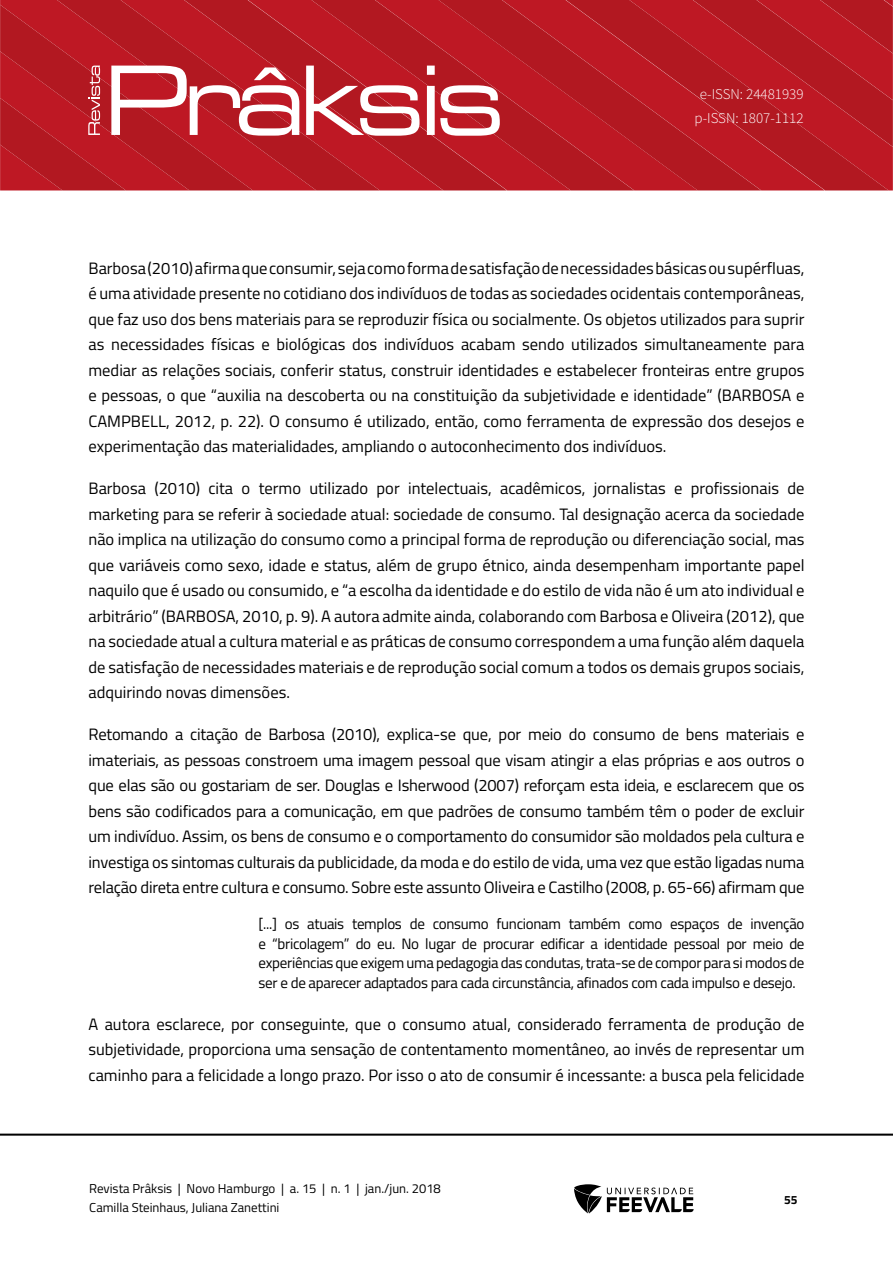
<style>
.page{position:relative;width:893px;height:1263px;background:#fff}
.page>*{position:absolute;margin:0;border:0;box-sizing:border-box;transform-origin:0 0}
.t1{font:16.5px/25.5px "Titillium Web";color:#000;text-align:justify}
.t2{font:15px/19.5px "Titillium Web";letter-spacing:-.02em;color:#000;text-align:justify}
.t3{font:300 15px/24px "Source Sans Pro";color:#fff;text-align:center}
.t4{font:12.9px/19.4px "Titillium Web";color:#000}
.t5{font:700 12px "Titillium Web";color:#000}
</style>
<div class="page">
<svg style="left:0;top:5px;width:56px;height:46px;background:#b71923"></svg>
<svg style="left:56px;top:0;width:128px;height:51px;background:#b81823"></svg>
<svg style="left:184px;top:0;width:127px;height:51px;background:#b81923"></svg>
<svg style="left:311px;top:0;width:127px;height:51px;background:#b81923"></svg>
<svg style="left:438px;top:0;width:127px;height:190px;background:#b81923"></svg>
<svg style="left:565px;top:0;width:324px;height:190px;background:#b81923"></svg>
<svg style="left:692px;top:0;width:201px;height:147px;background:#b81923"></svg>
<hr style="left:0;top:1133px;width:893px;height:3px;background:#000">
<svg style="left:574px;top:1184px;width:120px;height:29px"></svg>
<svg style="left:0;top:51px;width:500px;height:139px;background:#c13740"></svg>
<p class="t3" style="left:694px;top:82px;width:111px">e-ISSN: 24481939 p-ISSN: 1807-1112</p>
<p class="t1" style="left:88px;top:254px;width:717px">Barbosa (2010) afirma que consumir, seja como forma de satisfação de necessidades básicas ou supérfluas, é uma atividade presente no cotidiano dos indivíduos de todas as sociedades ocidentais contemporâneas, que faz uso dos bens materiais para se reproduzir física ou socialmente. Os objetos utilizados para suprir as necessidades físicas e biológicas dos indivíduos acabam sendo utilizados simultaneamente para mediar as relações sociais, conferir status, construir identidades e estabelecer fronteiras entre grupos e pessoas, o que “auxilia na descoberta ou na constituição da subjetividade e identidade” (BARBOSA e CAMPBELL, 2012, p. 22). O consumo é utilizado, então, como ferramenta de expressão dos desejos e experimentação das materialidades, ampliando o autoconhecimento dos indivíduos.</p>
<p class="t1" style="left:88px;top:475px;width:718px">Barbosa (2010) cita o termo utilizado por intelectuais, acadêmicos, jornalistas e profissionais de marketing para se referir à sociedade atual: sociedade de consumo. Tal designação acerca da sociedade não implica na utilização do consumo como a principal forma de reprodução ou diferenciação social, mas que variáveis como sexo, idade e status, além de grupo étnico, ainda desempenham importante papel naquilo que é usado ou consumido, e “a escolha da identidade e do estilo de vida não é um ato individual e arbitrário” (BARBOSA, 2010, p. 9). A autora admite ainda, colaborando com Barbosa e Oliveira (2012), que na sociedade atual a cultura material e as práticas de consumo correspondem a uma função além daquela de satisfação de necessidades materiais e de reprodução social comum a todos os demais grupos sociais, adquirindo novas dimensões.</p>
<p class="t1" style="left:88px;top:721px;width:718px">Retomando a citação de Barbosa (2010), explica-se que, por meio do consumo de bens materiais e imateriais, as pessoas constroem uma imagem pessoal que visam atingir a elas próprias e aos outros o que elas são ou gostariam de ser. Douglas e Isherwood (2007) reforçam esta ideia, e esclarecem que os bens são codificados para a comunicação, em que padrões de consumo também têm o poder de excluir um indivíduo. Assim, os bens de consumo e o comportamento do consumidor são moldados pela cultura e investiga os sintomas culturais da publicidade, da moda e do estilo de vida, uma vez que estão ligadas numa relação direta entre cultura e consumo. Sobre este assunto Oliveira e Castilho (2008, p. 65-66) afirmam que</p>
<p class="t2" style="left:259px;top:913px;width:547px">[...] os atuais templos de consumo funcionam também como espaços de invenção e “bricolagem” do eu. No lugar de procurar edificar a identidade pessoal por meio de experiências que exigem uma pedagogia das condutas, trata-se de compor para si modos de ser e de aparecer adaptados para cada circunstância, afinados com cada impulso e desejo.</p>
<p class="t1" style="left:88px;top:1010px;width:717px">A autora esclarece, por conseguinte, que o consumo atual, considerado ferramenta de produção de subjetividade, proporciona uma sensação de contentamento momentâneo, ao invés de representar um caminho para a felicidade a longo prazo. Por isso o ato de consumir é incessante: a busca pela felicidade</p>
<p class="t4" style="left:89px;top:1178px;width:353px">Revista Prâksis | Novo Hamburgo | a. 15 | n. 1 | jan./jun. 2018<br>Camilla Steinhaus, Juliana Zanettini</p>
<p class="t5" style="left:784px;top:1190px;width:15px">55</p>
</div>
